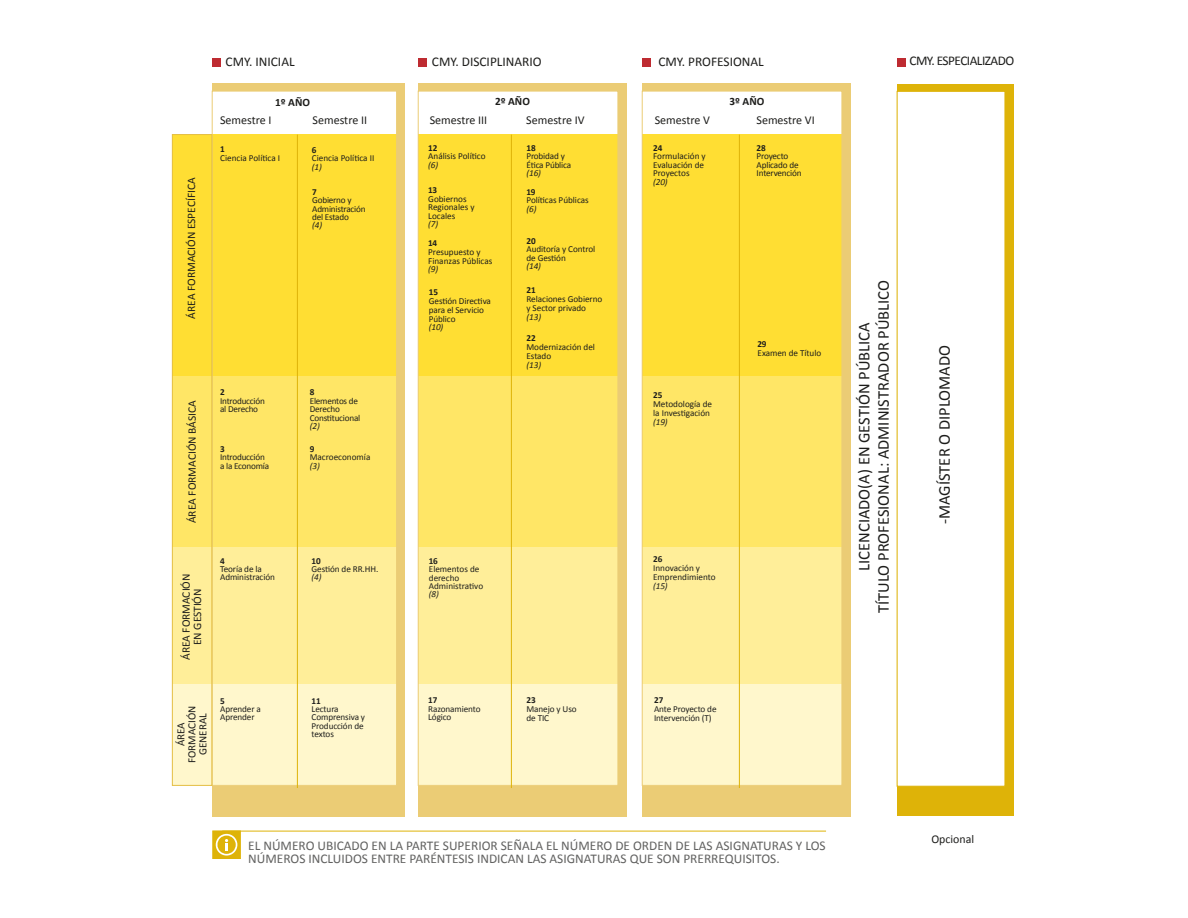
<style>
.page{position:relative;width:1188px;height:918px;background:#fff}
.page>*{position:absolute;margin:0;border:0;box-sizing:border-box;transform-origin:0 0}
.t1{font:16.5px/19.5px "Calibri";color:#1d1d1b;text-align:center}
.t2{font:13.35px/13.4px "Calibri";color:#616160}
.t3{font:13.35px "Calibri";color:#1d1d1b}
.t4{font:13.35px "Calibri";letter-spacing:-.04em;color:#1d1d1b}
.t5{font:12px "Calibri";color:#1d1d1b}
.t6{font:11.85px "Calibri";color:#1d1d1b}
.t7{font:11.4px/11.4px "Calibri";letter-spacing:-.005em;color:#1d1d1b;text-align:center}
.t8{font:700 11.25px "Calibri";color:#1d1d1b}
.t9{font:11.1px/11.1px "Calibri";color:#1d1d1b;text-align:center}
.t10{font:9.15px/8.4px "Calibri";letter-spacing:-.01em;color:#1d1d1b}
.t11{font:italic 9.15px "Calibri";letter-spacing:-.01em;color:#1d1d1b}
.t12{font:700 9.15px "Calibri";letter-spacing:-.005em;color:#1d1d1b}
</style>
<div class="page">
<div style="left:212px;top:83px;width:193px;height:734px;background:#ebcc75"></div>
<div style="left:212px;top:91px;width:185px;height:694px;background:#fff"></div>
<div style="left:212px;top:135px;width:185px;height:241px;background:#ffde33"></div>
<div style="left:212px;top:376px;width:185px;height:171px;background:#ffe666"></div>
<div style="left:212px;top:547px;width:185px;height:137px;background:#fe9"></div>
<div style="left:212px;top:684px;width:185px;height:101px;background:#fff7cc"></div>
<div style="left:212px;top:91px;width:185px;height:695px;border:1px solid #ebcc75"></div>
<div style="left:418px;top:83px;width:209px;height:734px;background:#ebcc75"></div>
<div style="left:418px;top:91px;width:200px;height:694px;background:#fff"></div>
<div style="left:418px;top:135px;width:200px;height:241px;background:#ffde33"></div>
<div style="left:418px;top:376px;width:200px;height:171px;background:#ffe666"></div>
<div style="left:418px;top:547px;width:200px;height:137px;background:#fe9"></div>
<div style="left:418px;top:684px;width:200px;height:101px;background:#fff7cc"></div>
<div style="left:418px;top:91px;width:200px;height:695px;border:1px solid #ebcc75"></div>
<div style="left:642px;top:83px;width:209px;height:734px;background:#ebcc75"></div>
<div style="left:642px;top:91px;width:200px;height:694px;background:#fff"></div>
<div style="left:642px;top:135px;width:200px;height:241px;background:#ffde33"></div>
<div style="left:642px;top:376px;width:200px;height:171px;background:#ffe666"></div>
<div style="left:642px;top:547px;width:200px;height:137px;background:#fe9"></div>
<div style="left:642px;top:684px;width:200px;height:101px;background:#fff7cc"></div>
<div style="left:642px;top:91px;width:200px;height:695px;border:1px solid #ebcc75"></div>
<div style="left:213px;top:831px;width:28px;height:28px;background:#deb308;border:1px solid #deb308"></div>
<hr style="left:222px;top:831px;width:604px;height:1px;background:#deb308">
<svg style="left:215px;top:834px;width:23px;height:22px"></svg>
<div style="left:212px;top:58px;width:9px;height:9px;background:#be2b31"></div>
<div style="left:643px;top:58px;width:8px;height:9px;background:#be2b31"></div>
<div style="left:897px;top:58px;width:9px;height:9px;background:#be2b31"></div>
<hr style="left:297px;top:135px;width:1px;height:653px;background:#deb308">
<hr style="left:511px;top:135px;width:1px;height:653px;background:#deb308">
<hr style="left:739px;top:135px;width:1px;height:653px;background:#deb308">
<div style="left:418px;top:58px;width:9px;height:9px;background:#be2b31"></div>
<div style="left:172px;top:684px;width:40px;height:101px;background:#fff7cc"></div>
<div style="left:172px;top:547px;width:40px;height:137px;background:#fe9"></div>
<div style="left:172px;top:376px;width:40px;height:171px;background:#ffe666"></div>
<div style="left:172px;top:135px;width:40px;height:241px;background:#ffde33"></div>
<div style="left:172px;top:134px;width:40px;height:652px;border:1px solid #e4bf46"></div>
<div style="left:897px;top:84px;width:116px;height:732px;background:#deb308"></div>
<div style="left:897px;top:91px;width:108px;height:695px;background:#fff"></div>
<p class="t7" style="left:186px;top:319px;width:143px;rotate:-90deg">ÁREA FORMACIÓN ESPECÍFICA</p>
<p class="t7" style="left:186px;top:523px;width:124px;rotate:-90deg">ÁREA FORMACIÓN BÁSICA</p>
<p class="t7" style="left:180px;top:660px;width:88px;rotate:-90deg">ÁREA FORMACIÓN<br>EN GESTIÓN</p>
<h2 class="t3" style="left:226px;top:54px;width:71px">CMY. INICIAL</h2>
<h2 class="t3" style="left:432px;top:54px;width:111px">CMY. DISCIPLINARIO</h2>
<h2 class="t3" style="left:658px;top:53px;width:107px">CMY. PROFESIONAL</h2>
<p class="t8" style="left:275px;top:95px;width:36px">1º AÑO</p>
<p class="t8" style="left:495px;top:94px;width:36px">2º AÑO</p>
<p class="t8" style="left:729px;top:94px;width:36px">3º AÑO</p>
<h3 class="t5" style="left:220px;top:112px;width:53px">Semestre I</h3>
<h3 class="t5" style="left:313px;top:112px;width:56px">Semestre II</h3>
<h3 class="t5" style="left:430px;top:112px;width:59px">Semestre III</h3>
<h3 class="t5" style="left:526px;top:112px;width:60px">Semestre IV</h3>
<h3 class="t5" style="left:655px;top:112px;width:57px">Semestre V</h3>
<h3 class="t5" style="left:757px;top:112px;width:60px">Semestre VI</h3>
<p class="t12" style="left:220px;top:144px;width:6px">1</p>
<p class="t10" style="left:220px;top:154px;width:62px">Ciencia Política I</p>
<p class="t12" style="left:312px;top:144px;width:6px">6</p>
<p class="t10" style="left:312px;top:154px;width:64px">Ciencia Política II</p>
<p class="t11" style="left:312px;top:160px;width:12px">(1)</p>
<p class="t12" style="left:312px;top:186px;width:6px">7</p>
<p class="t10" style="left:312px;top:196px;width:55px">Gobierno y<br>Administración del Estado</p>
<p class="t11" style="left:312px;top:219px;width:12px">(4)</p>
<p class="t12" style="left:428px;top:142px;width:11px">12</p>
<p class="t10" style="left:428px;top:152px;width:59px">Análisis Político</p>
<p class="t11" style="left:428px;top:159px;width:12px">(6)</p>
<p class="t12" style="left:428px;top:184px;width:11px">13</p>
<p class="t10" style="left:428px;top:195px;width:48px">Gobiernos<br>Regionales y<br>Locales</p>
<p class="t11" style="left:428px;top:218px;width:12px">(7)</p>
<p class="t12" style="left:527px;top:142px;width:11px">18</p>
<p class="t10" style="left:527px;top:152px;width:46px">Probidad y<br>Ética Pública</p>
<p class="t11" style="left:527px;top:167px;width:16px">(16)</p>
<p class="t12" style="left:527px;top:186px;width:10px">19</p>
<p class="t10" style="left:527px;top:196px;width:64px">Políticas Públicas</p>
<p class="t11" style="left:527px;top:202px;width:12px">(6)</p>
<p class="t12" style="left:653px;top:142px;width:11px">24</p>
<p class="t10" style="left:653px;top:152px;width:54px">Formulación y<br>Evaluación de<br>Proyectos</p>
<p class="t11" style="left:653px;top:175px;width:16px">(20)</p>
<p class="t12" style="left:757px;top:142px;width:11px">28</p>
<p class="t10" style="left:757px;top:152px;width:47px">Proyecto<br>Aplicado de<br>Intervención</p>
<p class="t12" style="left:428px;top:237px;width:11px">14</p>
<p class="t10" style="left:428px;top:247px;width:66px;line-height:9px">Presupuesto y<br>Finanzas Públicas</p>
<p class="t11" style="left:428px;top:263px;width:12px">(9)</p>
<p class="t12" style="left:429px;top:286px;width:11px">15</p>
<p class="t10" style="left:429px;top:296px;width:64px;line-height:9px">Gestión Directiva para el Servicio<br>Público</p>
<p class="t11" style="left:429px;top:321px;width:16px">(10)</p>
<p class="t12" style="left:527px;top:235px;width:11px">20</p>
<p class="t10" style="left:527px;top:245px;width:70px">Auditoría y Control de Gestión</p>
<p class="t11" style="left:527px;top:260px;width:16px">(14)</p>
<p class="t12" style="left:527px;top:285px;width:11px">21</p>
<p class="t10" style="left:527px;top:295px;width:77px;line-height:9px">Relaciones Gobierno y Sector privado</p>
<p class="t11" style="left:527px;top:311px;width:16px">(13)</p>
<p class="t12" style="left:527px;top:332px;width:11px">22</p>
<p class="t10" style="left:527px;top:343px;width:70px;line-height:9px">Modernización del<br>Estado</p>
<p class="t11" style="left:527px;top:359px;width:16px">(13)</p>
<p class="t12" style="left:758px;top:338px;width:10px">29</p>
<p class="t10" style="left:758px;top:349px;width:65px">Examen de Título</p>
<p class="t12" style="left:220px;top:387px;width:6px">2</p>
<p class="t10" style="left:220px;top:397px;width:46px">Introducción al Derecho</p>
<p class="t12" style="left:310px;top:387px;width:6px">8</p>
<p class="t10" style="left:310px;top:397px;width:52px">Elementos de<br>Derecho<br>Constitucional</p>
<p class="t11" style="left:310px;top:420px;width:12px">(2)</p>
<p class="t12" style="left:653px;top:390px;width:11px">25</p>
<p class="t10" style="left:653px;top:400px;width:61px;line-height:9px">Metodología de la Investigación</p>
<p class="t11" style="left:653px;top:416px;width:16px">(19)</p>
<p class="t12" style="left:220px;top:443px;width:6px">3</p>
<p class="t10" style="left:220px;top:453px;width:50px">Introducción a la Economía</p>
<p class="t12" style="left:310px;top:443px;width:6px">9</p>
<p class="t10" style="left:310px;top:453px;width:62px">Macroeconomía</p>
<p class="t11" style="left:310px;top:459px;width:12px">(3)</p>
<p class="t12" style="left:220px;top:555px;width:6px">4</p>
<p class="t10" style="left:220px;top:565px;width:56px">Teoría de la<br>Administración</p>
<p class="t12" style="left:312px;top:555px;width:11px">10</p>
<p class="t10" style="left:312px;top:565px;width:68px">Gestión de RR.HH.</p>
<p class="t11" style="left:312px;top:571px;width:12px">(4)</p>
<p class="t12" style="left:429px;top:555px;width:11px">16</p>
<p class="t10" style="left:429px;top:565px;width:56px">Elementos de derecho<br>Administrativo</p>
<p class="t11" style="left:429px;top:588px;width:12px">(8)</p>
<p class="t12" style="left:653px;top:553px;width:11px">26</p>
<p class="t10" style="left:653px;top:564px;width:64px;line-height:9px">Innovación y<br>Emprendimiento</p>
<p class="t11" style="left:653px;top:580px;width:16px">(15)</p>
<p class="t9" style="left:175px;top:763px;width:59px;rotate:-90deg">ÁREA<br>FORMACIÓN<br>GENERAL</p>
<p class="t12" style="left:220px;top:695px;width:6px">5</p>
<p class="t10" style="left:220px;top:705px;width:42px">Aprender a<br>Aprender</p>
<p class="t12" style="left:312px;top:695px;width:11px">11</p>
<p class="t10" style="left:312px;top:705px;width:55px">Lectura<br>Comprensiva y<br>Producción de textos</p>
<p class="t12" style="left:428px;top:695px;width:11px">17</p>
<p class="t10" style="left:428px;top:705px;width:54px">Razonamiento<br>Lógico</p>
<p class="t12" style="left:527px;top:695px;width:11px">23</p>
<p class="t10" style="left:527px;top:705px;width:52px;line-height:9px">Manejo y Uso de TIC</p>
<p class="t12" style="left:654px;top:695px;width:11px">27</p>
<p class="t10" style="left:654px;top:705px;width:64px;line-height:9px">Ante Proyecto de<br>Intervención (T)</p>
<h2 class="t2" style="left:248px;top:839px;width:579px">EL NÚMERO UBICADO EN LA PARTE SUPERIOR SEÑALA EL NÚMERO DE ORDEN DE LAS ASIGNATURAS Y LOS<br>NÚMEROS INCLUIDOS ENTRE PARÉNTESIS INDICAN LAS ASIGNATURAS QUE SON PRERREQUISITOS.</h2>
<h2 class="t4" style="left:910px;top:53px;width:106px">CMY. ESPECIALIZADO</h2>
<h1 class="t1" style="left:854px;top:613px;width:334px;rotate:-90deg">LICENCIADO(A) EN GESTIÓN PÚBLICA<br>TÍTULO PROFESIONAL: ADMINISTRADOR PÚBLICO</h1>
<h1 class="t1" style="left:935px;top:524px;width:181px;rotate:-90deg">-MAGÍSTER O DIPLOMADO</h1>
<p class="t6" style="left:931px;top:832px;width:44px">Opcional</p>
</div>
